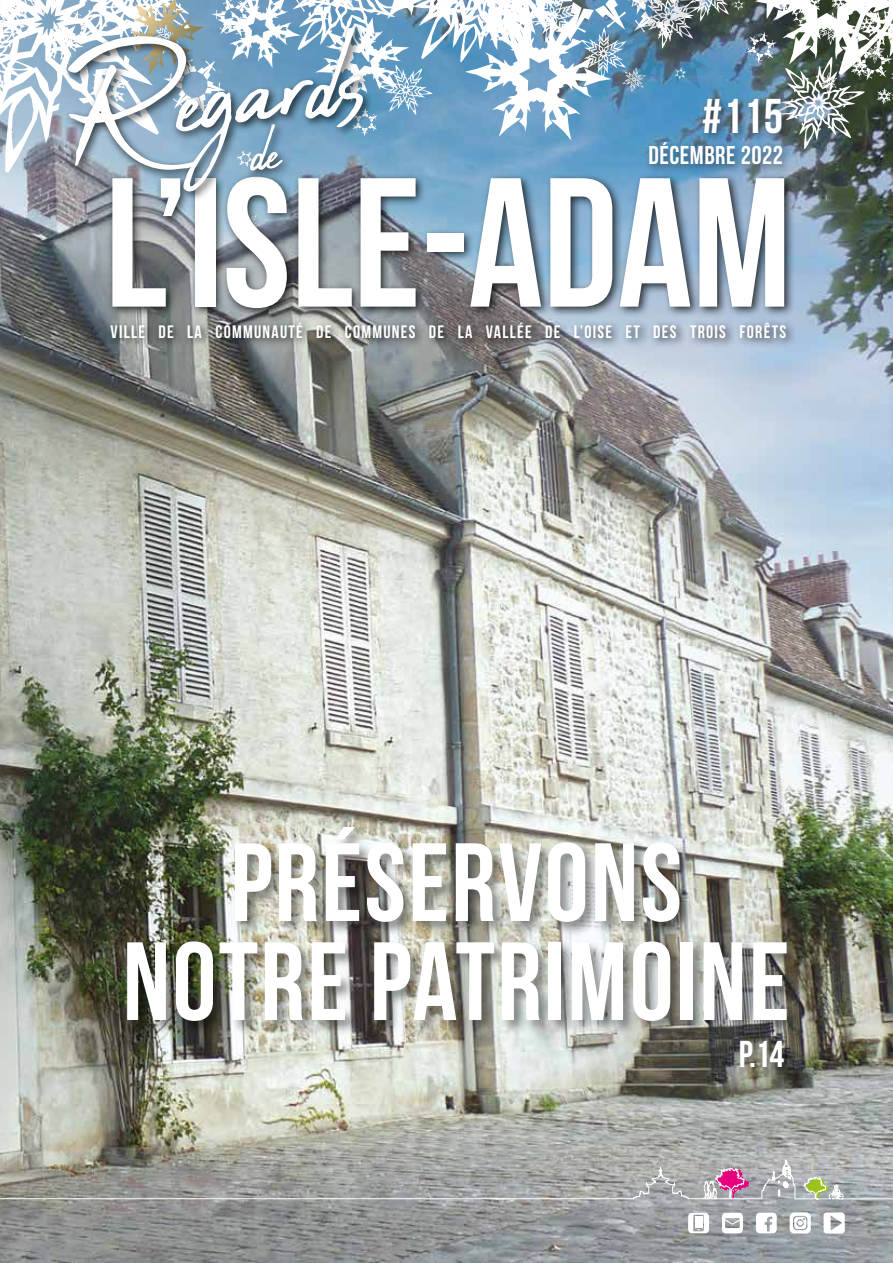
<style>
.page{position:relative;width:893px;height:1263px;background:#fff}
.page>*{position:absolute;margin:0;border:0;box-sizing:border-box;transform-origin:0 0}
.t1{font:183.45px "Bebas Neue";color:#fff}
.t2{font:163.35px "Abuget";color:#fff}
.t3{font:111px/99px "Bebas Neue";letter-spacing:.02em;color:#fff;text-align:center}
.t4{font:48.75px "Bebas Neue";color:#fff}
.t5{font:37.35px "Bebas Neue";color:#fff}
.t6{font:25.8px "Bebas Neue";letter-spacing:.02em;color:#fff}
.t7{font:18px "Bebas Neue";letter-spacing:.07em;color:#fff}
</style>
<div class="page">
<img style="left:0;top:387px;width:893px;height:876px">
<div style="left:739px;top:1038px;width:58px;height:42px;background:#000;opacity:.45"></div>
<svg style="left:756px;top:1212px;width:21px;height:21px"></svg>
<svg style="left:722px;top:1212px;width:21px;height:21px"></svg>
<svg style="left:688px;top:1212px;width:21px;height:21px"></svg>
<svg style="left:790px;top:1212px;width:21px;height:21px"></svg>
<svg style="left:823px;top:1212px;width:22px;height:21px"></svg>
<svg style="left:0;top:1159px;width:893px;height:41px;background:#a4a3a1"></svg>
<div style="left:124px;top:824px;width:678px;height:213px;background:#000;opacity:.45"></div>
<img style="left:0;top:0;width:893px;height:387px">
<svg style="left:887px;top:246px;width:6px;height:82px"></svg>
<img style="left:602px;top:0;width:167px;height:92px">
<svg style="left:854px;top:44px;width:39px;height:37px"></svg>
<svg style="left:61px;top:0;width:143px;height:75px"></svg>
<svg style="left:273px;top:0;width:284px;height:62px"></svg>
<div style="left:106px;top:318px;width:690px;height:31px;background:#000;opacity:.75"></div>
<div style="left:108px;top:171px;width:687px;height:148px;background:#000;opacity:.75"></div>
<div style="left:63px;top:23px;width:310px;height:180px;background:#000;opacity:.75"></div>
<div style="left:644px;top:94px;width:149px;height:81px;background:#000;opacity:.5"></div>
<h2 class="t2" style="left:58px;top:18px;width:303px;rotate:-6deg">Regards<sub>de</sub></h2>
<h3 class="t4" style="left:702px;top:90px;width:82px">#115</h3>
<h3 class="t6" style="left:648px;top:141px;width:136px">DÉCEMBRE 2022</h3>
<h1 class="t1" style="left:105px;top:143px;width:688px">L’ISLE-ADAM</h1>
<p class="t7" style="left:111px;top:321px;width:677px">VILLE DE LA COMMUNAUTÉ DE COMMUNES DE LA VALLÉE DE L’OISE ET DES TROIS FORÊTS</p>
<h3 class="t3" style="left:123px;top:832px;width:668px">PRÉSERVONS<br>NOTRE PATRIMOINE</h3>
<h3 class="t5" style="left:739px;top:1033px;width:47px">P.14</h3>
</div>
